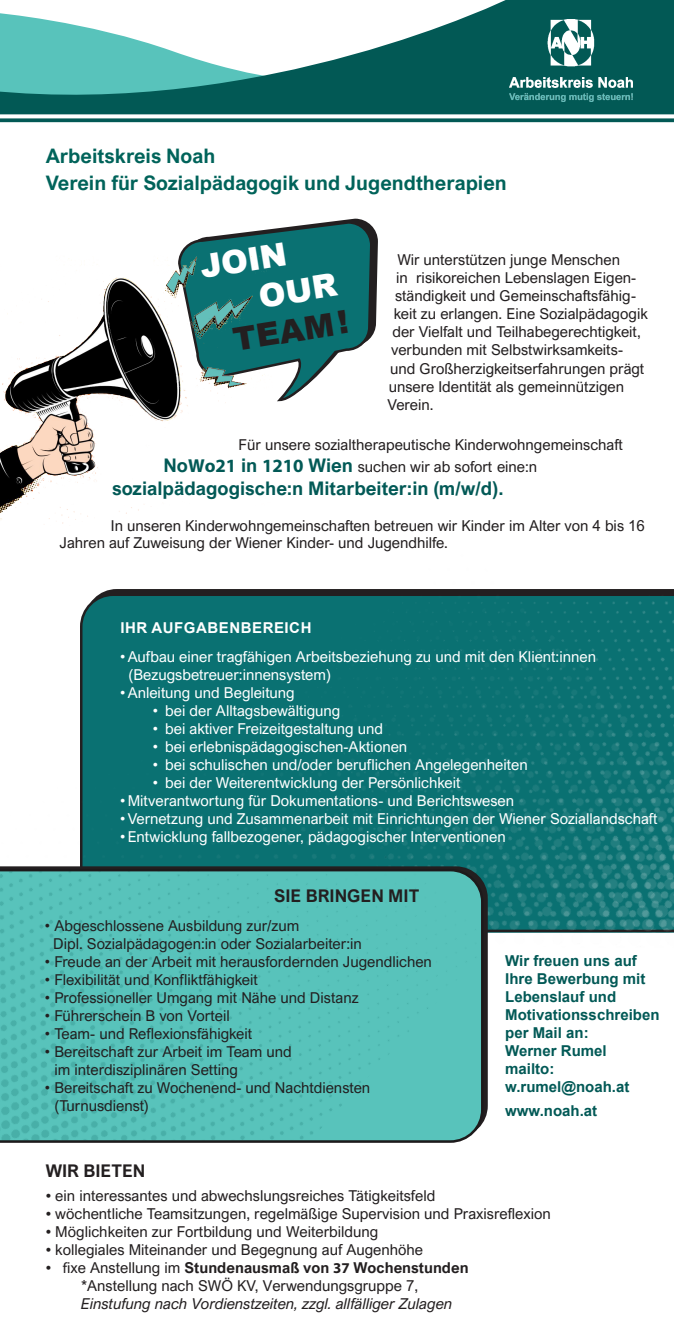
<style>
.page{position:relative;width:674px;height:1340px;background:#fff}
.page>*{position:absolute;margin:0;border:0;box-sizing:border-box;transform-origin:0 0}
.t1{font:900 32.12px "Arial";color:#231f20}
.t2{font:900 32.12px "Arial";color:#fff}
.t3{font:700 20px "Arial Nova";color:#00635a}
.t4{font:700 18.75px "Arial Nova";color:#025956}
.t5{font:700 17.5px "Arial Nova";color:#231f20}
.t6{font:15px/18px "Arial Nova";color:#231f20}
.t7{font:15px/18px "Arial Nova";color:#fff}
.t8{font:700 15px/18px "Arial";color:#025956}
.t9{font:700 15px "Arial";letter-spacing:.035em;color:#fff}
.s1{font-weight:700;font-size:18.75px;color:#025956}
.s2{font-family:"Myriad Pro";font-weight:700;font-size:18.75px;color:#025956}
.s3{font-family:"Arial"}
.s4{font-family:"Myriad Pro"}
.s5{font-weight:700}
.s6{font-family:"Myriad Pro";font-weight:700}
.s7{font-style:italic}
</style>
<div class="page">
<img style="left:80px;top:589px;width:593px;height:358px">
<svg style="left:0;top:867px;width:484px;height:276px;background:#55bdb5"></svg>
<svg style="left:0;top:0;width:673px;height:115px"></svg>
<img style="left:0;top:258px;width:226px;height:266px">
<img style="left:508px;top:20px;width:124px;height:81px">
<svg style="left:0;top:118px;width:673px;height:4px;background:#1c6a66"></svg>
<svg style="left:177px;top:219px;width:201px;height:183px"></svg>
<p class="t3" style="left:46px;top:145px;width:171px">Arbeitskreis Noah</p>
<p class="t3" style="left:46px;top:171px;width:462px">Verein für Sozialpädagogik und Jugendtherapien</p>
<p class="t2" style="left:196px;top:244px;width:89px;rotate:-9deg">JOIN</p>
<p class="t1" style="left:229px;top:316px;width:118px;rotate:-9deg">TEAM!</p>
<p class="t6" style="left:397px;top:251px;width:224px">Wir unterstützen junge Menschen</p>
<p class="t6" style="left:396px;top:269px;width:241px">in risikoreichen Lebenslagen Eigen-</p>
<p class="t6" style="left:395px;top:287px;width:242px">ständigkeit und Gemeinschaftsfähig-</p>
<p class="t6" style="left:393px;top:305px;width:255px">keit zu erlangen. Eine Sozialpädagogik</p>
<p class="t6" style="left:392px;top:323px;width:249px">der Vielfalt und Teilhabegerechtigkeit,</p>
<p class="t6" style="left:391px;top:341px;width:233px">verbunden mit Selbstwirksamkeits-</p>
<p class="t6" style="left:390px;top:359px;width:255px">und Großherzigkeitserfahrungen prägt</p>
<p class="t6" style="left:388px;top:377px;width:237px">unsere Identität als gemeinnützigen</p>
<p class="t6" style="left:387px;top:395px;width:47px">Verein.</p>
<p class="t6" style="left:163px;top:434px;width:461px;line-height:21.8px;text-indent:75px">Für unsere sozialtherapeutische Kinderwohngemeinschaft<br><span class="s1">No</span><span class="s2">Wo21</span> <span class="s1">in</span> <span class="s2">1210</span> <span class="s1">Wien</span> suchen wir ab sofort eine:n</p>
<p class="t4" style="left:112px;top:477px;width:393px">sozialpädagogische:n Mitarbeiter:in (m/w/d).</p>
<p class="t6" style="left:60px;top:516px;width:586px;line-height:17.5px;text-indent:51px">In unseren Kinderwohngemeinschaften betreuen wir Kinder im Alter von 4 bis 16<br>Jahren auf Zuweisung der Wiener Kinder- und Jugendhilfe.</p>
<p class="t9" style="left:120px;top:617px;width:192px">IHR AUFGABENBEREICH</p>
<p class="t7" style="left:128px;top:647px;width:469px;text-indent:-8px"><span class="s3">•</span>Aufbau einer tragfähigen Arbeitsbeziehung zu und mit den Klient:innen (Bezugsbetreuer:innensystem)</p>
<p class="t7" style="left:120px;top:683px;width:176px"><span class="s3">•</span>Anleitung und Begleitung</p>
<p class="t7" style="left:153px;top:701px;width:189px"><span class="s3">•</span> bei der Alltagsbewältigung</p>
<p class="t7" style="left:153px;top:719px;width:232px"><span class="s3">•</span> bei aktiver Freizeitgestaltung und</p>
<p class="t7" style="left:153px;top:737px;width:256px"><span class="s3">•</span> bei erlebnispädagogischen-Aktionen</p>
<p class="t7" style="left:153px;top:755px;width:376px"><span class="s3">•</span> bei schulischen und/oder beruflichen Angelegenheiten</p>
<p class="t7" style="left:153px;top:773px;width:309px"><span class="s3">•</span> bei der Weiterentwicklung der Persönlichkeit</p>
<p class="t7" style="left:120px;top:791px;width:395px"><span class="s3">•</span> Mitverantwortung fü r Dokumentations- und Berichtswesen</p>
<p class="t7" style="left:120px;top:809px;width:538px"><span class="s3">•</span>Vernetzung und Zusammenarbeit mit Einrichtungen der Wiener Soziallandschaft</p>
<p class="t7" style="left:120px;top:827px;width:387px"><span class="s3">•</span> Entwicklung fallbezogener, pädagogischer Interventionen</p>
<p class="t5" style="left:274px;top:885px;width:147px">SIE BRINGEN MIT</p>
<p class="t6" style="left:45px;top:916px;width:256px"><span class="s3">•</span> Abgeschlossene Ausbildung zur/zum</p>
<p class="t6" style="left:53px;top:934px;width:310px">Dipl. Sozialpädagogen:in oder Sozialarbeiter:in</p>
<p class="t6" style="left:45px;top:952px;width:388px"><span class="s3">•</span> Freude an der Arbeit mit herausfordernden Jugendlichen</p>
<p class="t6" style="left:45px;top:970px;width:214px"><span class="s3">•</span> Flexibilität und Konfliktfähigkeit</p>
<p class="t6" style="left:45px;top:988px;width:315px"><span class="s3">•</span> Professioneller Umgang mit Nähe und Distanz</p>
<p class="t6" style="left:45px;top:1006px;width:186px"><span class="s3">•</span> Fü hrerschein B von Vorteil</p>
<p class="t6" style="left:45px;top:1024px;width:209px"><span class="s3">•</span> Team- und Reflexionsfähigkeit</p>
<p class="t6" style="left:54px;top:1042px;width:238px;text-indent:-10px"><span class="s3">•</span> Bereitschaft zur Arbeit im Team und im interdisziplinären Setting</p>
<p class="t6" style="left:54px;top:1078px;width:317px;text-indent:-10px"><span class="s3">•</span> Bereitschaft zu Wochenend- und Nachtdiensten (Turnusdienst)</p>
<p class="t8" style="left:505px;top:952px;width:133px">Wir freuen uns auf</p>
<p class="t8" style="left:505px;top:970px;width:142px">Ihre Bewerbung mit<br>Lebenslauf und</p>
<p class="t8" style="left:505px;top:1006px;width:156px">Motivationsschreiben</p>
<p class="t8" style="left:505px;top:1024px;width:85px">per Mail an:</p>
<p class="t8" style="left:505px;top:1042px;width:103px">Werner Rumel</p>
<p class="t8" style="left:505px;top:1060px;width:51px">mailto:</p>
<p class="t8" style="left:505px;top:1078px;width:126px">w.rumel@noah.at</p>
<p class="t8" style="left:505px;top:1101px;width:93px">www.noah.at</p>
<p class="t5" style="left:46px;top:1160px;width:101px">WIR BIETEN</p>
<p class="t6" style="left:46px;top:1186px;width:391px">• ein interessantes und abwechslungsreiches Tätigkeitsfeld</p>
<p class="t6" style="left:46px;top:1204px;width:506px">• wöchentliche Teamsitzungen, regelmäßige Supervision und Praxisreflexion</p>
<p class="t6" style="left:46px;top:1222px;width:334px">• Möglichkeiten zur Fortbildung und Weiterbildung</p>
<p class="t6" style="left:46px;top:1240px;width:379px">• kollegiales Miteinander und Begegnung auf Augenhöhe</p>
<p class="t6" style="left:81px;top:1258px;width:389px;text-indent:-35px">• <span class="s4">f</span>ixe Anstellung im <span class="s5">Stundenausmaß von</span> <span class="s6">37</span> <span class="s5">Wochenstunden </span>*Anstellung nach SWÖ KV, Verwendungsgruppe 7,<br><span class="s7">Einstufung nach Vordienstzeiten, zzgl. allfälliger Zulagen</span></p>
</div>
